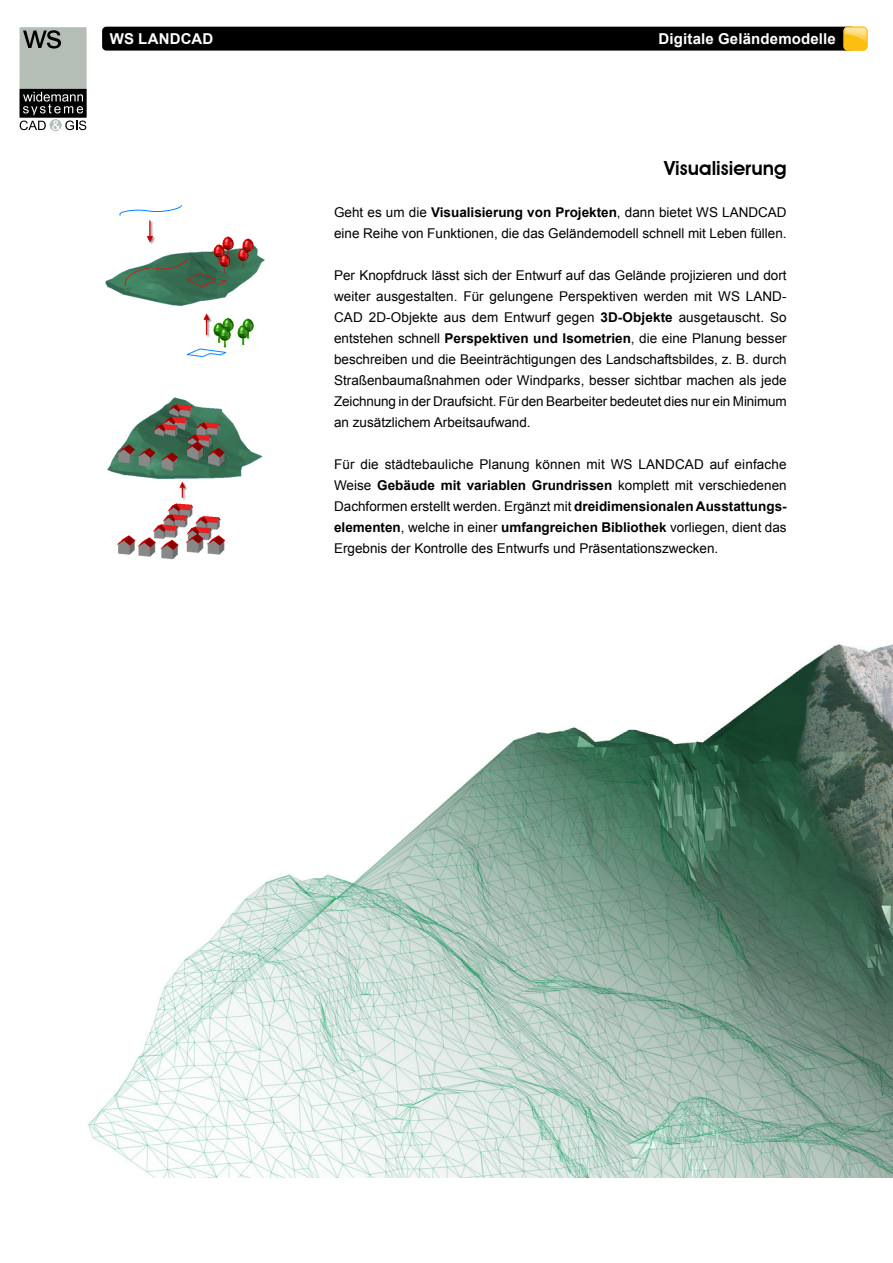
<style>
.page{position:relative;width:893px;height:1263px;background:#fff}
.page>*{position:absolute;margin:0;border:0;box-sizing:border-box;transform-origin:0 0}
.FS_Überschrift_2{font:600 19.5px "Avant Garde IT Cby BT";color:#000}
.t1{font:700 15px "Arial";letter-spacing:.01em;color:#fff}
.FS_Fließtext{font:13.5px/21px "Arial";color:#000;text-align:justify}
.s1{font-weight:700}
</style>
<div class="page">
<img style="left:107px;top:397px;width:156px;height:163px">
<img style="left:105px;top:205px;width:160px;height:153px">
<img style="left:88px;top:644px;width:805px;height:533px">
<svg style="left:102px;top:27px;width:765px;height:24px;background:#0c0a06"></svg>
<div style="left:21px;top:28px;width:64px;height:87px;background:#b4bdb6"></div>
<div style="left:20px;top:27px;width:67px;height:89px;border:2px solid #b4bdb6"></div>
<div style="left:20px;top:89px;width:67px;height:29px;border:2px solid #000"></div>
<div style="left:50px;top:119px;width:12px;height:12px;background:#c0c7c2;border-radius:50%"></div>
<svg style="left:20px;top:92px;width:66px;height:38px"></svg>
<svg style="left:23px;top:30px;width:38px;height:19px"></svg>
<p class="t1" style="left:110px;top:29px;width:105px">WS LANDCAD</p>
<p class="t1" style="left:658px;top:29px;width:179px">Digitale Geländemodelle</p>
<p class="FS_Überschrift_2" style="left:664px;top:156px;width:124px">Visualisierung</p>
<p class="FS_Fließtext" style="left:334px;top:202px;width:454px">Geht es um die <span class="s1">Visualisierung von Projekten</span>, dann bietet WS LANDCAD eine Reihe von Funktionen, die das Geländemodell schnell mit Leben füllen.</p>
<p class="FS_Fließtext" style="left:334px;top:265px;width:454px">Per Knopfdruck lässt sich der Entwurf auf das Gelände projizieren und dort weiter ausgestalten. Für gelungene Perspektiven werden mit WS LAND-CAD 2D-Objekte aus dem Entwurf gegen <span class="s1">3D-Objekte</span> ausgetauscht. So entstehen schnell <span class="s1">Perspektiven und Isometrien</span>, die eine Planung besser beschreiben und die Beeinträchtigungen des Landschaftsbildes, z. B. durch Straßenbaumaßnahmen oder Windparks, besser sichtbar machen als jede Zeichnung in der Draufsicht. Für den Bearbeiter bedeutet dies nur ein Minimum an zusätzlichem Arbeitsaufwand.</p>
<p class="FS_Fließtext" style="left:334px;top:454px;width:454px">Für die städtebauliche Planung können mit WS LANDCAD auf einfache Weise <span class="s1">Gebäude mit variablen Grundrissen</span> komplett mit verschiedenen Dachformen erstellt werden. Ergänzt mit <span class="s1">dreidimensionalen Ausstattungs&shy;elementen</span>, welche in einer <span class="s1">umfangreichen Bibliothek</span> vorliegen, dient das Ergebnis der Kontrolle des Entwurfs und Präsentationszwecken.</p>
</div>
